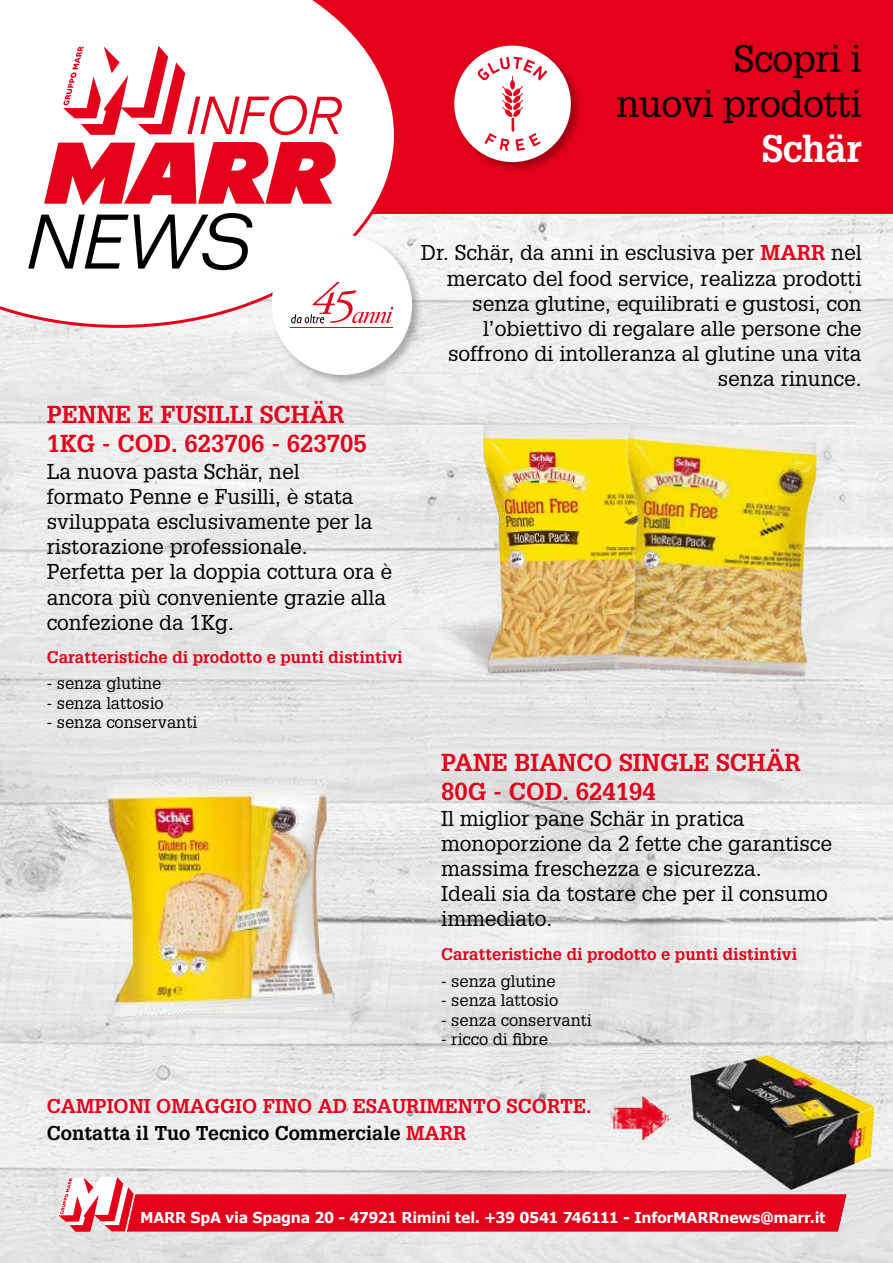
<style>
.page{position:relative;width:893px;height:1263px;background:#fff}
.page>*{position:absolute;margin:0;border:0;box-sizing:border-box;transform-origin:0 0}
.t1{font:37.5px/45px "Glypha LT Std";letter-spacing:-.01em;color:#000;text-align:right}
.t2{font:700 37.5px "Glypha LT Std";letter-spacing:-.01em;color:#fff}
.t3{font:700 24px/28.8px "Glypha LT Std";color:#e2001a}
.t4{font:21px/25.2px "Glypha LT Std";color:#000}
.t5{font:700 19.5px/27px "Glypha LT Std";color:#e2001a}
.t6{font:16.5px "Glypha LT Std";color:#000}
.t7{font:700 16.5px "Glypha LT Std";color:#e2001a}
.t8{font:700 15px "Verdana";letter-spacing:-.025em;color:#fff;scale:.95 1}
.s1{font-weight:700;color:#e2001a}
.s2{color:#000}
</style>
<div class="page">
<img style="left:0;top:213px;width:893px;height:1050px">
<div style="left:1px;top:0;width:892px;height:213px;background:#e2001a"></div>
<svg style="left:59px;top:1177px;width:582px;height:55px;background:#e55565"></svg>
<div style="left:453px;top:44px;width:129px;height:130px;background:#000;opacity:.27"></div>
<div style="left:454px;top:46px;width:117px;height:116px;background:#fff;border-radius:50%"></div>
<svg style="left:478px;top:57px;width:69px;height:94px"></svg>
<img style="left:604px;top:1082px;width:37px;height:73px">
<img style="left:10px;top:745px;width:410px;height:309px">
<img style="left:434px;top:399px;width:126px;height:295px">
<img style="left:560px;top:397px;width:313px;height:312px">
<svg style="left:0;top:0;width:397px;height:328px"></svg>
<svg style="left:44px;top:142px;width:292px;height:63px"></svg>
<svg style="left:28px;top:213px;width:225px;height:57px"></svg>
<svg style="left:63px;top:46px;width:279px;height:89px"></svg>
<img style="left:641px;top:976px;width:252px;height:287px">
<div style="left:271px;top:233px;width:152px;height:153px;background:#000;opacity:.27"></div>
<div style="left:272px;top:235px;width:140px;height:140px;background:#fff;border-radius:50%"></div>
<hr style="left:290px;top:327px;width:103px;height:1px;background:#e2001a">
<svg style="left:291px;top:282px;width:102px;height:41px"></svg>
<h1 class="t1" style="left:616px;top:36px;width:247px">Scopri i<br>nuovi prodotti</h1>
<h1 class="t2" style="left:762px;top:126px;width:101px">Schär</h1>
<p class="t3" style="left:47px;top:400px;width:322px">PENNE E FUSILLI SCHÄR<br>1KG - COD. 623706 - 623705</p>
<p class="t4" style="left:47px;top:458px;width:347px">La nuova pasta Schär, nel<br>formato Penne e Fusilli, è stata sviluppata esclusivamente per la ristorazione professionale.<br>Perfetta per la doppia cottura ora è ancora più conveniente grazie alla confezione da 1Kg.</p>
<p class="t7" style="left:47px;top:647px;width:357px">Caratteristiche di prodotto e punti distintivi</p>
<p class="t6" style="left:47px;top:673px;width:116px">- senza glutine</p>
<p class="t6" style="left:47px;top:693px;width:119px">- senza lattosio</p>
<p class="t6" style="left:47px;top:712px;width:152px">- senza conservanti</p>
<p class="t4" style="left:421px;top:240px;width:442px;text-align:right">Dr. Schär, da anni in esclusiva per <span class="s1">MARR</span> nel mercato del food service, realizza prodotti senza glutine, equilibrati e gustosi, con l’obiettivo di regalare alle persone che soffrono di intolleranza al glutine una vita senza rinunce.</p>
<p class="t3" style="left:441px;top:747px;width:361px">PANE BIANCO SINGLE SCHÄR<br>80G - COD. 624194</p>
<p class="t4" style="left:441px;top:805px;width:392px">Il miglior pane Schär in pratica monoporzione da 2 fette che garantisce massima freschezza e sicurezza.<br>Ideali sia da tostare che per il consumo immediato.</p>
<p class="t7" style="left:441px;top:944px;width:357px">Caratteristiche di prodotto e punti distintivi</p>
<p class="t6" style="left:441px;top:971px;width:116px">- senza glutine</p>
<p class="t6" style="left:441px;top:990px;width:119px">- senza lattosio</p>
<p class="t6" style="left:441px;top:1010px;width:152px">- senza conservanti</p>
<p class="t6" style="left:441px;top:1029px;width:108px">- ricco di fibre</p>
<p class="t5" style="left:47px;top:1092px;width:546px">CAMPIONI OMAGGIO FINO AD ESAURIMENTO SCORTE.<br><span class="s2">Contatta il Tuo Tecnico Commerciale</span> MARR</p>
<p class="t8" style="left:140px;top:1207px;width:723px">MARR SpA via Spagna 20 - 47921 Rimini tel. +39 0541 746111 - InforMARRnews@marr.it</p>
</div>
